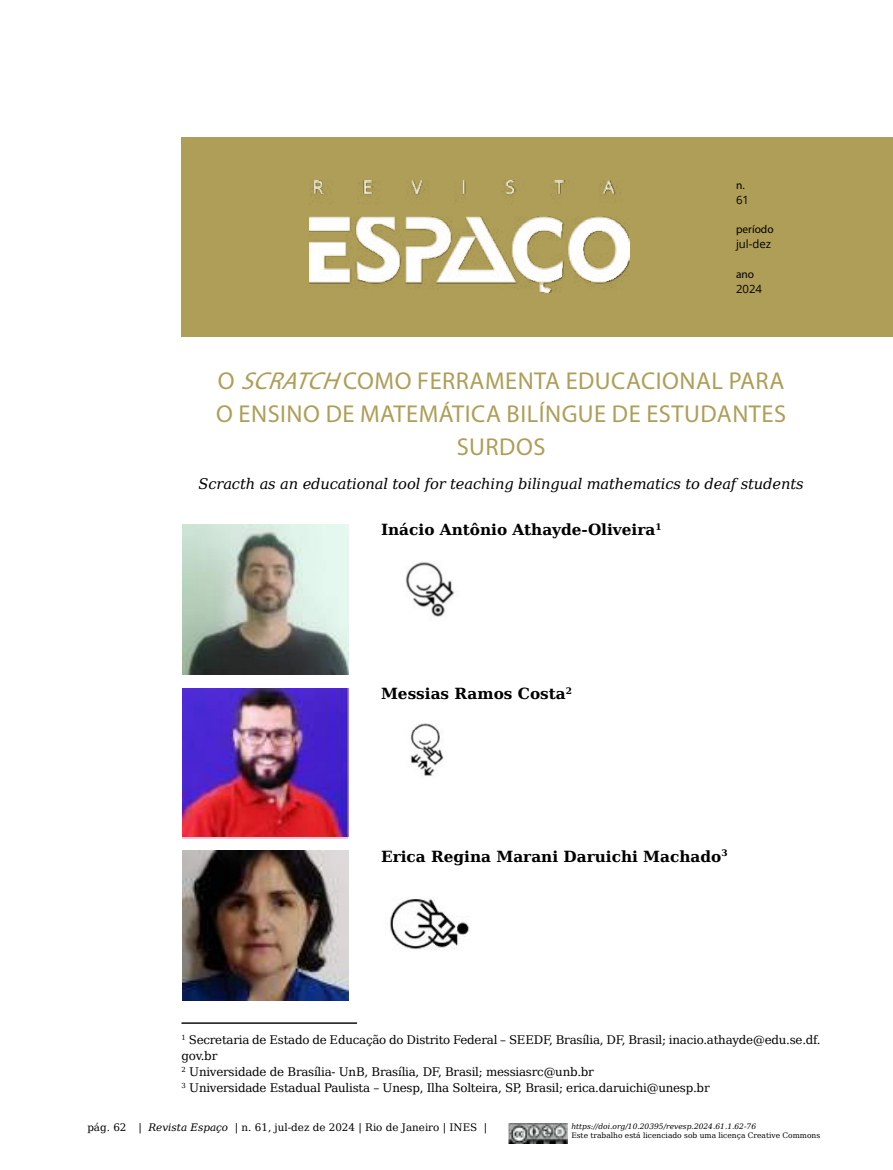
<style>
.page{position:relative;width:893px;height:1170px;background:#fff}
.page>*{position:absolute;margin:0;border:0;box-sizing:border-box;transform-origin:0 0}
.t1{font:24.45px/32.8px "Myriad Pro";letter-spacing:.02em;color:#af9e58;text-align:center}
.t2{font:700 15.3px "DejaVu Serif";color:#000}
.t3{font:italic 14.7px "DejaVu Serif";letter-spacing:-.01em;color:#000}
.t4{font:11.85px/16.2px "DejaVu Serif";letter-spacing:-.02em;color:#000}
.t5{font:11.4px "Open Sans";color:#000}
.t6{font:11.4px "Myriad Pro";color:#000}
.t7{font:10.35px "DejaVu Serif";color:#000}
.t8{font:7.5px "DejaVu Serif";color:#000}
.t9{font:italic 7.5px "DejaVu Serif";color:#000}
.s1{font-style:italic}
</style>
<div class="page">
<div style="left:181px;top:137px;width:712px;height:199px;background:#af9e58"></div>
<img style="left:182px;top:688px;width:166px;height:148px">
<img style="left:182px;top:850px;width:166px;height:150px">
<hr style="left:181px;top:1022px;width:176px;height:1px;background:#12100b">
<img style="left:405px;top:562px;width:50px;height:55px">
<img style="left:410px;top:723px;width:34px;height:53px">
<img style="left:389px;top:898px;width:81px;height:52px">
<img style="left:182px;top:524px;width:166px;height:150px">
<img style="left:310px;top:180px;width:320px;height:113px">
<img style="left:508px;top:1123px;width:60px;height:20px">
<p class="t6" style="left:736px;top:178px;width:10px">n.</p>
<p class="t5" style="left:736px;top:192px;width:15px">61</p>
<p class="t6" style="left:736px;top:222px;width:39px">período</p>
<p class="t5" style="left:736px;top:236px;width:37px">jul-dez</p>
<p class="t6" style="left:736px;top:267px;width:20px">ano</p>
<p class="t5" style="left:736px;top:281px;width:28px">2024</p>
<h1 class="t1" style="left:216px;top:364px;width:571px">O <span class="s1">SCRATCH</span>COMO FERRAMENTA EDUCACIONAL PARA<br>O ENSINO DE MATEMÁTICA BILÍNGUE DE ESTUDANTES<br>SURDOS</h1>
<p class="t3" style="left:198px;top:473px;width:607px">Scracth as an educational tool for teaching bilingual mathematics to deaf students</p>
<p class="t2" style="left:381px;top:517px;width:282px">Inácio Antônio Athayde-Oliveira<sup>1</sup></p>
<p class="t2" style="left:381px;top:681px;width:193px">Messias Ramos Costa<sup>2</sup></p>
<p class="t2" style="left:381px;top:844px;width:348px">Erica Regina Marani Daruichi Machado<sup>3</sup></p>
<p class="t4" style="left:181px;top:1030px;width:641px"><sup>1</sup> Secretaria de Estado de Educação do Distrito Federal – SEEDF, Brasília, DF, Brasil; inacio.athayde@edu.se.df. gov.br<br><sup>2</sup> Universidade de Brasília- UnB, Brasília, DF, Brasil; messiasrc@unb.br<br><sup>3</sup> Universidade Estadual Paulista – Unesp, Ilha Solteira, SP, Brasil; erica.daruichi@unesp.br</p>
<p class="t7" style="left:87px;top:1118px;width:402px">pág. 62 <span class="s1">| Revista Espaço</span> | n. 61, jul-dez de 2024 | Rio de Janeiro | INES |</p>
<p class="t9" style="left:571px;top:1120px;width:186px">https://doi.org/10.20395/revesp.2024.61.1.62-76</p>
<p class="t8" style="left:571px;top:1128px;width:250px">Este trabalho está licenciado sob uma licença Creative Commons</p>
</div>
